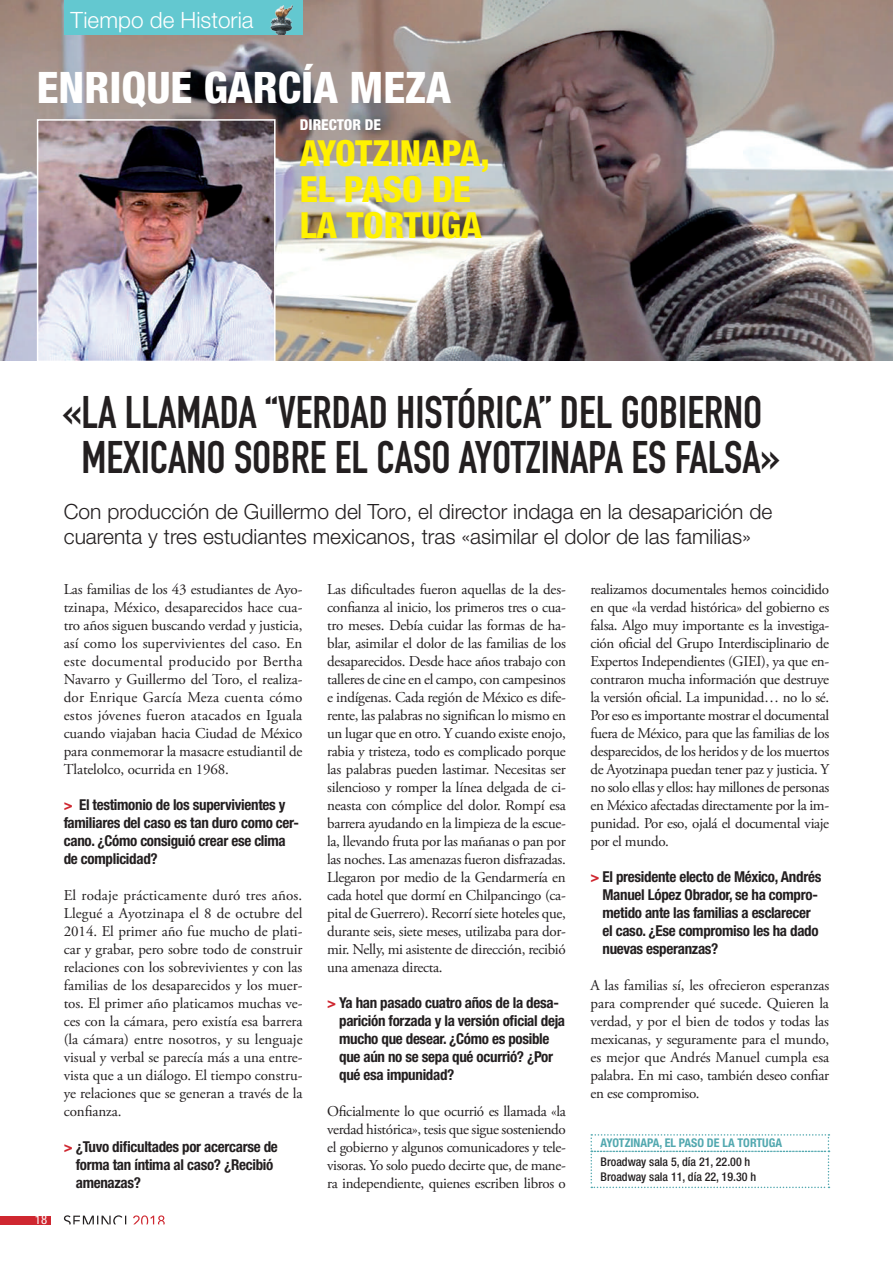
<style>
.page{position:relative;width:893px;height:1263px;background:#fff}
.page>*{position:absolute;margin:0;border:0;box-sizing:border-box;transform-origin:0 0}
.t1{font:45px/45px "DIN Engschrift Std";color:#231f20;text-align:center}
.t2{font:800 condensed 43.5px "Helvetica Neue LT Std";color:#fff}
.t3{font:800 condensed 36px/36px "Helvetica Neue LT Std";color:#fff101}
.t4{font:300 22.5px "Helvetica Neue LT Std";color:#fff}
.t5{font:300 21px/25.2px "Helvetica Neue LT Std";color:#231f20}
.t6{font:15px/18px "Adobe Garamond Pro";letter-spacing:-.02em;color:#231f20;text-align:justify}
.t7{font:700 condensed 15px/18px "Helvetica Neue LT Std";letter-spacing:-.02em;color:#231f20}
.t8{font:800 condensed 15px "Helvetica Neue LT Std";color:#fff}
.t9{font:condensed 12.75px "Helvetica Neue LT Std";color:#fff}
.t10{font:500 condensed 12px/14.4px "Helvetica Neue LT Std";color:#231f20}
.t11{font:700 condensed 12px "Helvetica Neue LT Std";color:#52a8af}
.s1{color:#cf2730}
</style>
<div class="page">
<div style="left:0;top:1215px;width:50px;height:9px;background:#cf2730"></div>
<svg style="left:133px;top:1215px;width:32px;height:9px"></svg>
<svg style="left:64px;top:1215px;width:62px;height:9px"></svg>
<img style="left:0;top:0;width:893px;height:360px">
<svg style="left:590px;top:1134px;width:239px;height:54px"></svg>
<img style="left:36px;top:118px;width:240px;height:243px">
<div style="left:64px;top:0;width:239px;height:35px;background:#63c8d0"></div>
<img style="left:270px;top:4px;width:23px;height:31px">
<h3 class="t4" style="left:70px;top:6px;width:185px">Tiempo de Historia</h3>
<h2 class="t2" style="left:37px;top:61px;width:416px">ENRIQUE GARCÍA MEZA</h2>
<p class="t8" style="left:300px;top:116px;width:83px">DIRECTOR DE</p>
<h3 class="t3" style="left:300px;top:135px;width:192px">AYOTZINAPA,<br>EL PASO DE<br>LA TORTUGA</h3>
<h1 class="t1" style="left:62px;top:390px;width:719px">«LA LLAMADA “VERDAD HISTÓRICA” DEL GOBIERNO<br>MEXICANO SOBRE EL CASO AYOTZINAPA ES FALSA»</h1>
<h3 class="t5" style="left:64px;top:498px;width:710px">Con producción de Guillermo del Toro, el director indaga en la desaparición de cuarenta y tres estudiantes mexicanos, tras «asimilar el dolor de las familias»</h3>
<p class="t9" style="left:35px;top:1212px;width:14px">18</p>
<p class="t6" style="left:64px;top:581px;width:240px">Las familias de los 43 estudiantes de Ayo&shy;tzinapa, México, desaparecidos hace cua&shy;tro años siguen buscando verdad y justicia, así como los supervivientes del caso. En este documental producido por Bertha Navarro y Guillermo del Toro, el realiza&shy;dor Enrique García Meza cuenta cómo estos jóvenes fueron atacados en Iguala cuando viajaban hacia Ciudad de México para conmemorar la masacre estudiantil de Tlatelolco, ocurrida en 1968.</p>
<p class="t7" style="left:64px;top:795px;width:237px"><span class="s1">&gt;</span> El testimonio de los supervivientes y familiares del caso es tan duro como cer&shy;cano. ¿Cómo consiguió crear ese clima de complicidad?</p>
<p class="t6" style="left:64px;top:887px;width:240px">El rodaje prácticamente duró tres años.<br>Llegué a Ayotzinapa el 8 de octubre del 2014. El primer año fue mucho de plati&shy;car y grabar, pero sobre todo de construir relaciones con los sobrevivientes y con las familias de los desaparecidos y los muer&shy;tos. El primer año platicamos muchas ve&shy;ces con la cámara, pero existía esa barrera (la cámara) entre nosotros, y su lenguaje visual y verbal se parecía más a una entre&shy;vista que a un diálogo. El tiempo constru&shy;ye relaciones que se generan a través de la confianza.</p>
<p class="t7" style="left:76px;top:1137px;width:204px;text-indent:-12px"><span class="s1">&gt;</span> ¿Tuvo dificultades por acercarse de forma tan íntima al caso? ¿Recibió amenazas?</p>
<p class="t6" style="left:327px;top:581px;width:240px">Las dificultades fueron aquellas de la des&shy;confianza al inicio, los primeros tres o cua&shy;tro meses. Debía cuidar las formas de ha&shy;blar, asimilar el dolor de las familias de los desaparecidos. Desde hace años trabajo con talleres de cine en el campo, con campesinos e indígenas. Cada región de México es dife&shy;rente, las palabras no significan lo mismo en un lugar que en otro. Y cuando existe enojo, rabia y tristeza, todo es complicado porque las palabras pueden lastimar. Necesitas ser silencioso y romper la línea delgada de ci&shy;neasta con cómplice del dolor. Rompí esa barrera ayudando en la limpieza de la escue&shy;la, llevando fruta por las mañanas o pan por las noches. Las amenazas fueron disfrazadas.<br>Llegaron por medio de la Gendarmería en cada hotel que dormí en Chilpancingo (ca&shy;pital de Guerrero). Recorrí siete hoteles que, durante seis, siete meses, utilizaba para dor&shy;mir. Nelly, mi asistente de dirección, recibió una amenaza directa.</p>
<p class="t7" style="left:339px;top:993px;width:228px;text-indent:-12px"><span class="s1">&gt;</span> Ya han pasado cuatro años de la desa&shy;parición forzada y la versión oficial deja mucho que desear. ¿Cómo es posible que aún no se sepa qué ocurrió? ¿Por qué esa impunidad?</p>
<p class="t6" style="left:327px;top:1103px;width:240px">Oficialmente lo que ocurrió es llamada «la verdad histórica», tesis que sigue sosteniendo el gobierno y algunos comunicadores y tele&shy;visoras. Yo solo puedo decirte que, de mane&shy;ra independiente, quienes escriben libros o</p>
<p class="t6" style="left:590px;top:581px;width:240px">realizamos documentales hemos coincidido en que «la verdad histórica» del gobierno es falsa. Algo muy importante es la investiga&shy;ción oficial del Grupo Interdisciplinario de Expertos Independientes (GIEI), ya que en&shy;contraron mucha información que destruye la versión oficial. La impunidad… no lo sé.<br>Por eso es importante mostrar el documental fuera de México, para que las familias de los desparecidos, de los heridos y de los muertos de Ayotzinapa puedan tener paz y justicia. Y no solo ellas y ellos: hay millones de personas en México afectadas directamente por la im&shy;punidad. Por eso, ojalá el documental viaje por el mundo.</p>
<p class="t7" style="left:602px;top:867px;width:220px;text-indent:-12px"><span class="s1">&gt;</span> El presidente electo de México, Andrés Manuel López Obrador, se ha compro&shy;metido ante las familias a esclarecer el caso. ¿Ese compromiso les ha dado nuevas esperanzas?</p>
<p class="t6" style="left:590px;top:977px;width:240px">A las familias sí, les ofrecieron esperanzas para comprender qué sucede. Quieren la verdad, y por el bien de todos y todas las mexicanas, y seguramente para el mundo, es mejor que Andrés Manuel cumpla esa palabra. En mi caso, también deseo confiar en ese compromiso.</p>
<p class="t11" style="left:600px;top:1136px;width:183px">AYOTZINAPA, EL PASO DE LA TORTUGA</p>
<p class="t10" style="left:601px;top:1155px;width:157px">Broadway sala 5, día 21, 22.00 h<br>Broadway sala 11, día 22, 19.30 h</p>
</div>
